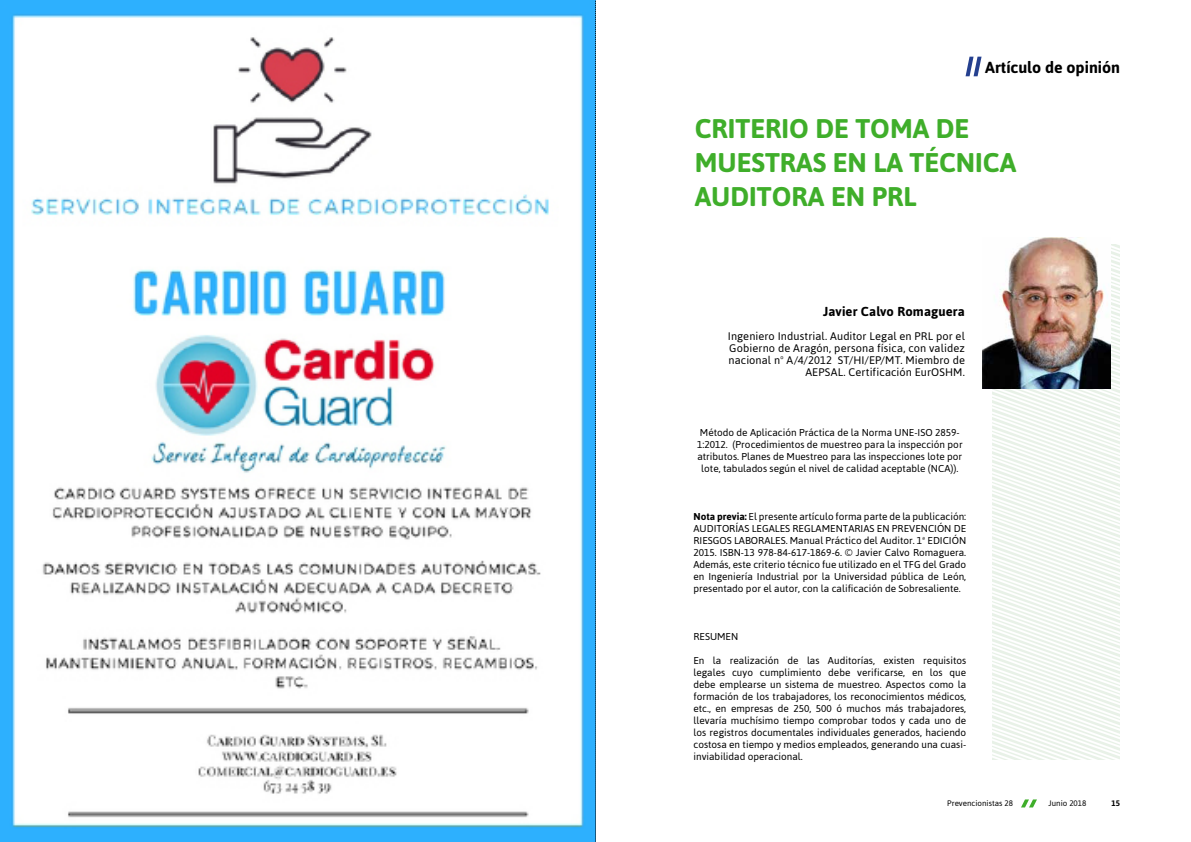
<style>
.page{position:relative;width:1191px;height:842px;background:#fff}
.page>*{position:absolute;margin:0;border:0;box-sizing:border-box;transform-origin:0 0}
.t1{font:700 27px/34px "Asap";color:#3fae2a}
.t2{font:700 16px "Asap";color:#000}
.t3{font:700 13px "Asap";letter-spacing:.01em;color:#000}
.t4{font:11px/12px "Asap";letter-spacing:.01em;color:#000;text-align:right}
.t5{font:10px/12px "Asap";color:#000;text-align:justify}
.t6{font:8px "Asap";color:#000}
.t7{font:700 8px "Asap";color:#000}
.s1{font-weight:700}
</style>
<div class="page">
<svg style="left:1021px;top:799px;width:16px;height:8px"></svg>
<svg style="left:965px;top:57px;width:16px;height:19px"></svg>
<div style="left:992px;top:244px;width:128px;height:516px;background:linear-gradient(to right,#f2f7f2,#f1f6f1)"></div>
<img style="left:0;top:0;width:595px;height:842px">
<img style="left:982px;top:238px;width:128px;height:150px">
<svg style="left:595px;top:0;width:1px;height:842px"></svg>
<h2 class="t2" style="left:985px;top:58px;width:136px">Artículo de opinión</h2>
<h1 class="t1" style="left:694px;top:111px;width:323px">CRITERIO DE TOMA DE<br>MUESTRAS EN LA TÉCNICA<br>AUDITORA EN PRL</h1>
<h3 class="t3" style="left:823px;top:304px;width:143px">Javier Calvo Romaguera</h3>
<p class="t4" style="left:728px;top:330px;width:239px">Ingeniero Industrial. Auditor Legal en PRL por el Gobierno de Aragón, persona física, con validez nacional nº A/4/2012 ST/HI/EP/MT. Miembro de AEPSAL. Certificación EurOSHM.</p>
<p class="t5" style="left:697px;top:427px;width:267px;text-align:center">Método de Aplicación Práctica de la Norma UNE-ISO 2859- 1:2012. (Procedimientos de muestreo para la inspección por atributos. Planes de Muestreo para las inspecciones lote por lote, tabulados según el nivel de calidad aceptable (NCA)).</p>
<p class="t5" style="left:693px;top:511px;width:274px"><span class="s1">Nota previa:</span> El presente artículo forma parte de la publicación:<br>AUDITORÍAS LEGALES REGLAMENTARIAS EN PREVENCIÓN DE RIESGOS LABORALES. Manual Práctico del Auditor. 1ª EDICIÓN 2015. ISBN-13 978-84-617-1869-6. © Javier Calvo Romaguera.<br>Además, este criterio técnico fue utilizado en el TFG del Grado en Ingeniería Industrial por la Universidad pública de León, presentado por el autor, con la calificación de Sobresaliente.</p>
<p class="t5" style="left:693px;top:631px;width:46px">RESUMEN</p>
<p class="t5" style="left:693px;top:655px;width:274px">En la realización de las Auditorías, existen requisitos legales cuyo cumplimiento debe verificarse, en los que debe emplearse un sistema de muestreo. Aspectos como la formación de los trabajadores, los reconocimientos médicos, etc., en empresas de 250, 500 ó muchos más trabajadores, llevaría muchísimo tiempo comprobar todos y cada uno de los registros documentales individuales generados, haciendo costosa en tiempo y medios empleados, generando una cuasi&shy;inviabilidad operacional.</p>
<p class="t6" style="left:947px;top:799px;width:67px">Prevencionistas 28</p>
<p class="t6" style="left:1048px;top:799px;width:39px">Junio 2018</p>
<p class="t7" style="left:1111px;top:799px;width:10px">15</p>
</div>
